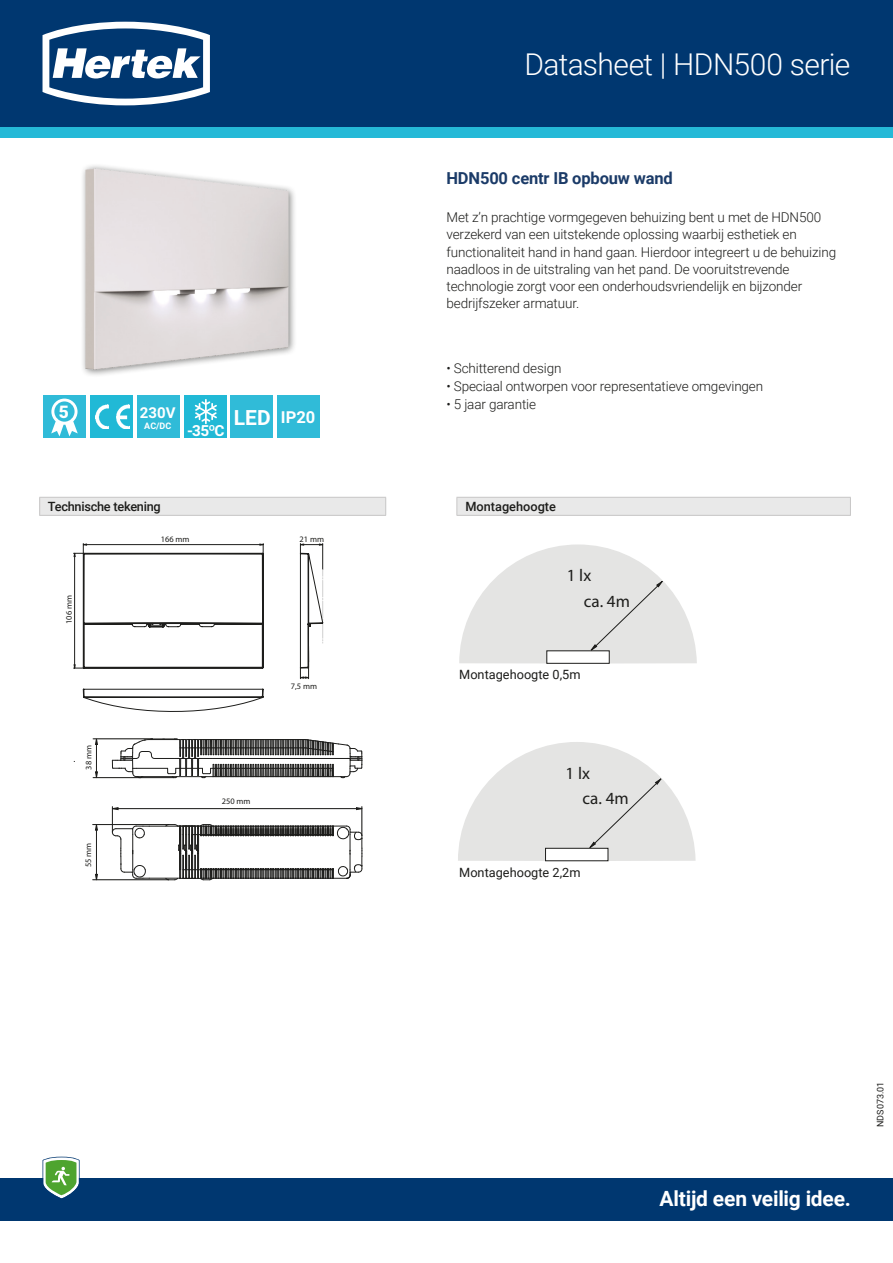
<style>
.page{position:relative;width:893px;height:1263px;background:#fff}
.page>*{position:absolute;margin:0;border:0;box-sizing:border-box;transform-origin:0 0}
.t1{font:300 30px "Roboto";letter-spacing:-.02em;color:#fff}
.t2{font:700 21px "Roboto";letter-spacing:-.01em;color:#fff}
.t3{font:900 17.4px "Roboto";color:#fff}
.t4{font:condensed 17.1px/25.3px "ITC Franklin Gothic Std";color:#1d1d1b}
.t5{font:700 16.5px "Roboto";letter-spacing:-.01em;color:#1b3b68}
.t6{font:700 16.5px "Roboto";color:#fff}
.t7{font:700 15.3px "Roboto";color:#fff}
.t8{font:700 15px "Roboto";color:#fff}
.t9{font:300 13.5px/17.2px "Roboto";letter-spacing:-.01em;color:#1d1d1b}
.t10{font:12.75px "Roboto";color:#1d1d1b}
.Table_Header{font:500 12.75px "Roboto";letter-spacing:-.02em;color:#1d1d1b}
.Table_Content{font:500 12.75px "Roboto";color:#1d1d1b}
.mini_subtext{font:9px "Roboto";color:#1d1d1b}
.t11{font:700 9px "Roboto";color:#fff}
.t12{font:condensed 8.4px "ITC Franklin Gothic Std";color:#1d1d1b}
</style>
<div class="page">
<div style="left:0;top:0;width:893px;height:128px;background:#003770"></div>
<svg style="left:43px;top:22px;width:167px;height:83px"></svg>
<div style="left:0;top:128px;width:893px;height:10px;background:#25b9d7"></div>
<div style="left:0;top:1178px;width:893px;height:42px;background:#003770"></div>
<svg style="left:43px;top:1157px;width:37px;height:42px"></svg>
<div style="left:457px;top:497px;width:393px;height:18px;background:#e9e9e9"></div>
<hr style="left:456px;top:497px;width:395px;height:1px;background:#c8c7c7">
<svg style="left:456px;top:498px;width:1px;height:17px"></svg>
<svg style="left:850px;top:498px;width:1px;height:17px"></svg>
<hr style="left:456px;top:515px;width:395px;height:1px;background:#c8c7c7">
<div style="left:40px;top:497px;width:346px;height:18px;background:#e9e9e9"></div>
<svg style="left:39px;top:498px;width:1px;height:17px"></svg>
<svg style="left:385px;top:498px;width:1px;height:17px"></svg>
<hr style="left:39px;top:515px;width:347px;height:1px;background:#c8c7c7">
<hr style="left:39px;top:497px;width:347px;height:1px;background:#c8c7c7">
<svg style="left:74px;top:543px;width:190px;height:126px"></svg>
<svg style="left:83px;top:553px;width:181px;height:328px"></svg>
<svg style="left:300px;top:543px;width:23px;height:136px"></svg>
<svg style="left:83px;top:689px;width:180px;height:23px"></svg>
<hr style="left:149px;top:826px;width:31px;height:1px;background:#1d1d1b">
<hr style="left:149px;top:878px;width:31px;height:1px;background:#1d1d1b">
<hr style="left:93px;top:824px;width:76px;height:1px;background:#1d1d1b">
<hr style="left:93px;top:879px;width:76px;height:1px;background:#1d1d1b">
<hr style="left:96px;top:824px;width:1px;height:56px;background:#1d1d1b">
<hr style="left:112px;top:808px;width:250px;height:1px;background:#1d1d1b">
<svg style="left:112px;top:739px;width:251px;height:39px"></svg>
<hr style="left:93px;top:739px;width:60px;height:1px;background:#1d1d1b">
<hr style="left:93px;top:777px;width:81px;height:1px;background:#1d1d1b">
<hr style="left:96px;top:739px;width:1px;height:39px;background:#1d1d1b">
<svg style="left:95px;top:874px;width:3px;height:6px"></svg>
<svg style="left:95px;top:771px;width:3px;height:7px"></svg>
<svg style="left:95px;top:738px;width:3px;height:7px"></svg>
<svg style="left:165px;top:807px;width:198px;height:73px"></svg>
<svg style="left:112px;top:807px;width:38px;height:72px"></svg>
<div style="left:80px;top:162px;width:216px;height:216px;background:#1d1d1b;opacity:.55"></div>
<img style="left:84px;top:166px;width:206px;height:206px">
<div style="left:43px;top:395px;width:43px;height:43px;background:#30bbd8"></div>
<svg style="left:51px;top:399px;width:27px;height:37px"></svg>
<div style="left:231px;top:396px;width:42px;height:42px;background:#30bbd8"></div>
<div style="left:277px;top:396px;width:43px;height:42px;background:#30bbd8"></div>
<div style="left:137px;top:396px;width:43px;height:42px;background:#30bbd8"></div>
<div style="left:90px;top:396px;width:43px;height:42px;background:#21b9d6"></div>
<img style="left:95px;top:405px;width:34px;height:24px">
<div style="left:546px;top:650px;width:64px;height:14px;border:1px solid #1d1d1b"></div>
<svg style="left:459px;top:544px;width:238px;height:119px"></svg>
<svg style="left:458px;top:742px;width:238px;height:119px"></svg>
<div style="left:184px;top:396px;width:42px;height:42px;background:#21b9d6"></div>
<svg style="left:195px;top:399px;width:22px;height:25px"></svg>
<p class="t1" style="left:525px;top:43px;width:327px">Datasheet | HDN500 serie</p>
<p class="t3" style="left:59px;top:400px;width:12px">5</p>
<p class="t8" style="left:140px;top:402px;width:37px">230V</p>
<p class="t2" style="left:234px;top:403px;width:38px">LED</p>
<p class="t6" style="left:281px;top:405px;width:36px">IP20</p>
<p class="t11" style="left:144px;top:419px;width:29px">AC/DC</p>
<p class="t7" style="left:187px;top:420px;width:39px">-35ºC</p>
<p class="t5" style="left:446px;top:166px;width:228px">HDN500 centr IB opbouw wand</p>
<p class="t9" style="left:446px;top:208px;width:391px">Met z’n prachtige vormgegeven behuizing bent u met de HDN500 verzekerd van een uitstekende oplossing waarbij esthetiek en functionaliteit hand in hand gaan. Hierdoor integreert u de behuizing naadloos in de uitstraling van het pand. De vooruitstrevende technologie zorgt voor een onderhoudsvriendelijk en bijzonder bedrijfszeker armatuur.</p>
<p class="t9" style="left:446px;top:359px;width:116px">• Schitterend design</p>
<p class="t9" style="left:446px;top:377px;width:318px">• Speciaal ontworpen voor representatieve omgevingen</p>
<p class="t9" style="left:446px;top:395px;width:91px">• 5 jaar garantie</p>
<p class="Table_Header" style="left:48px;top:498px;width:114px">Technische tekening</p>
<p class="Table_Content" style="left:465px;top:498px;width:92px">Montagehoogte</p>
<p class="t12" style="left:161px;top:534px;width:30px">166 mm</p>
<p class="t12" style="left:300px;top:534px;width:26px">21 mm</p>
<p class="t12" style="left:64px;top:624px;width:30px;rotate:-90deg">106 mm</p>
<p class="t4" style="left:584px;top:563px;width:48px;text-indent:-17px">1 lx<br>ca. 4m</p>
<p class="t12" style="left:83px;top:770px;width:26px;rotate:-90deg">38 mm</p>
<p class="t12" style="left:83px;top:867px;width:26px;rotate:-90deg">55 mm</p>
<p class="t12" style="left:291px;top:681px;width:28px">7,5 mm</p>
<p class="t12" style="left:222px;top:796px;width:30px">250 mm</p>
<p class="t10" style="left:459px;top:666px;width:123px">Montagehoogte 0,5m</p>
<p class="t4" style="left:583px;top:760px;width:48px;text-indent:-17px">1 lx<br>ca. 4m</p>
<p class="t10" style="left:459px;top:864px;width:123px">Montagehoogte 2,2m</p>
<p class="t2" style="left:660px;top:1184px;width:193px">Altijd een veilig idee.</p>
<p class="mini_subtext" style="left:874px;top:1127px;width:47px;rotate:-90deg">NDS073.01</p>
</div>
